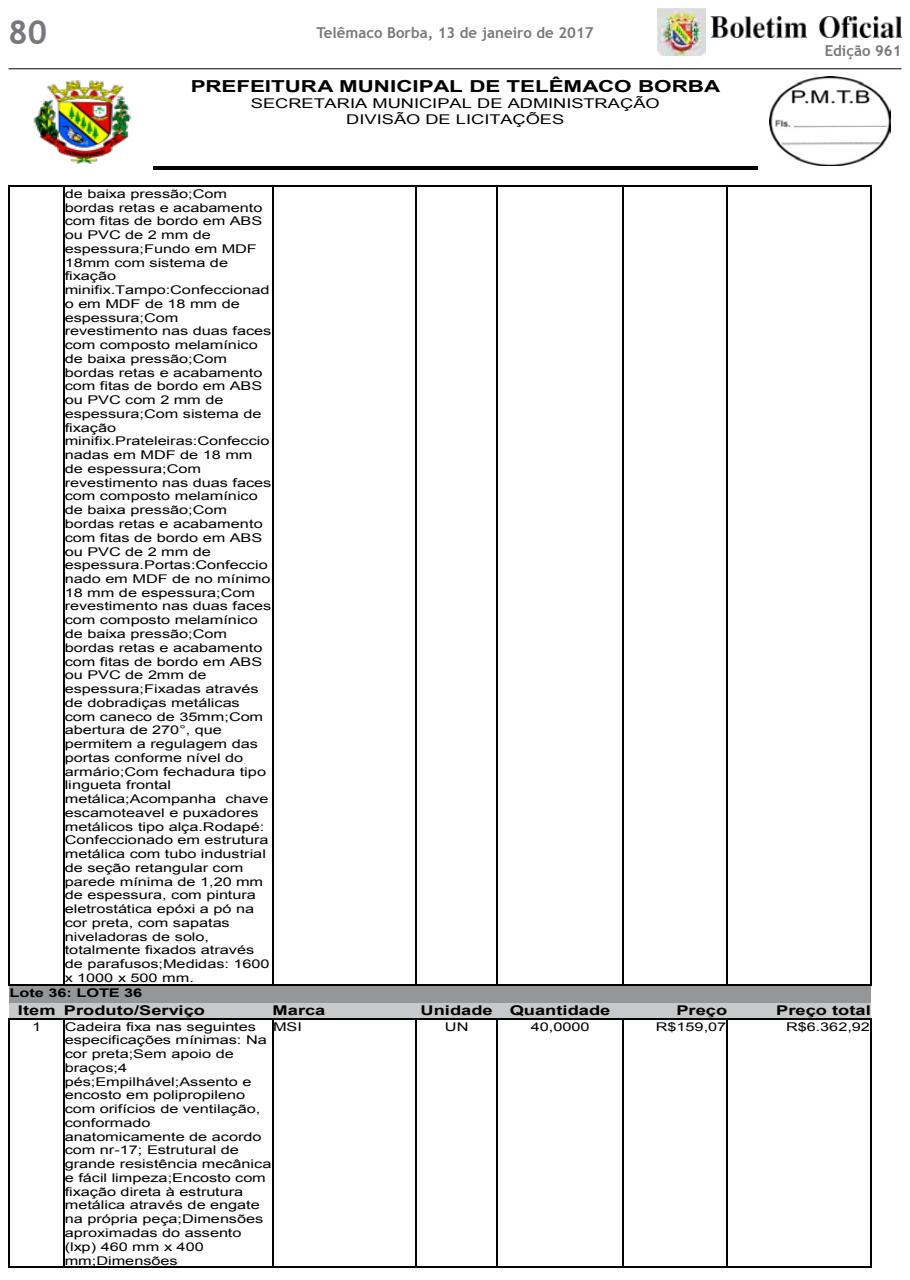
<style>
.page{position:relative;width:910px;height:1280px;background:#fff}
.page>*{position:absolute;margin:0;border:0;box-sizing:border-box;transform-origin:0 0}
.t1{font:700 33px "Trebuchet MS";color:#77787b}
.t2{font:700 16.5px "Arial";letter-spacing:-.005em;color:#000;scale:1.36 1}
.t3{font:700 15px "Trebuchet MS";color:#77787b}
.t4{font:700 13.5px "Arial";color:#000;scale:1.36 1}
.t5{font:13.5px/15.6px "Arial";color:#000;text-align:center;scale:1.36 1}
.t6{font:12px/13.8px "Arial";letter-spacing:-.005em;color:#000;scale:1.36 1}
.t7{font:700 12px "Arial";color:#000;scale:1.36 1}
</style>
<div class="page">
<img style="left:657px;top:9px;width:48px;height:47px">
<img style="left:710px;top:17px;width:191px;height:21px">
<hr style="left:9px;top:68px;width:892px;height:1px;background:#000">
<hr style="left:153px;top:166px;width:604px;height:4px;background:#000">
<img style="left:33px;top:80px;width:99px;height:84px">
<img style="left:770px;top:77px;width:120px;height:88px">
<hr style="left:10px;top:186px;width:53px;height:1px;background:#000">
<hr style="left:65px;top:186px;width:207px;height:1px;background:#000">
<hr style="left:273px;top:186px;width:142px;height:1px;background:#000">
<hr style="left:417px;top:186px;width:79px;height:1px;background:#000">
<hr style="left:498px;top:186px;width:124px;height:1px;background:#000">
<hr style="left:624px;top:186px;width:102px;height:1px;background:#000">
<hr style="left:727px;top:186px;width:143px;height:1px;background:#000">
<hr style="left:9px;top:187px;width:1px;height:798px;background:#000">
<hr style="left:63px;top:187px;width:2px;height:798px;background:#000">
<hr style="left:272px;top:187px;width:1px;height:798px;background:#000">
<hr style="left:415px;top:187px;width:2px;height:798px;background:#000">
<hr style="left:496px;top:187px;width:2px;height:798px;background:#000">
<hr style="left:622px;top:187px;width:2px;height:798px;background:#000">
<hr style="left:726px;top:187px;width:1px;height:798px;background:#000">
<hr style="left:870px;top:187px;width:1px;height:798px;background:#000">
<hr style="left:9px;top:1000px;width:862px;height:3px;background:#949698">
<div style="left:9px;top:986px;width:862px;height:14px;background:#949698"></div>
<hr style="left:12px;top:985px;width:51px;height:1px;background:#000">
<hr style="left:65px;top:985px;width:207px;height:1px;background:#000">
<hr style="left:273px;top:985px;width:142px;height:1px;background:#000">
<hr style="left:417px;top:985px;width:79px;height:1px;background:#000">
<hr style="left:498px;top:985px;width:124px;height:1px;background:#000">
<hr style="left:624px;top:985px;width:102px;height:1px;background:#000">
<hr style="left:727px;top:985px;width:143px;height:1px;background:#000">
<div style="left:9px;top:1003px;width:55px;height:15px;background:#c7c9cb"></div>
<div style="left:64px;top:1003px;width:208px;height:15px;background:#c7c9cb"></div>
<div style="left:272px;top:1003px;width:144px;height:15px;background:#c7c9cb"></div>
<div style="left:416px;top:1003px;width:81px;height:15px;background:#c7c9cb"></div>
<div style="left:497px;top:1003px;width:126px;height:15px;background:#c7c9cb"></div>
<div style="left:623px;top:1003px;width:104px;height:15px;background:#c7c9cb"></div>
<div style="left:727px;top:1003px;width:144px;height:15px;background:#c7c9cb"></div>
<hr style="left:12px;top:1018px;width:51px;height:1px;background:#000">
<hr style="left:66px;top:1018px;width:206px;height:1px;background:#000">
<hr style="left:275px;top:1018px;width:140px;height:1px;background:#000">
<hr style="left:418px;top:1018px;width:78px;height:1px;background:#000">
<hr style="left:499px;top:1018px;width:123px;height:1px;background:#000">
<hr style="left:625px;top:1018px;width:101px;height:1px;background:#000">
<hr style="left:729px;top:1018px;width:141px;height:1px;background:#000">
<hr style="left:9px;top:1019px;width:1px;height:247px;background:#000">
<hr style="left:10px;top:1266px;width:53px;height:1px;background:#000">
<hr style="left:63px;top:1019px;width:2px;height:247px;background:#000">
<hr style="left:65px;top:1266px;width:207px;height:1px;background:#000">
<hr style="left:272px;top:1019px;width:1px;height:247px;background:#000">
<hr style="left:273px;top:1266px;width:142px;height:1px;background:#000">
<hr style="left:415px;top:1019px;width:2px;height:247px;background:#000">
<hr style="left:417px;top:1266px;width:79px;height:1px;background:#000">
<hr style="left:496px;top:1019px;width:2px;height:247px;background:#000">
<hr style="left:498px;top:1266px;width:124px;height:1px;background:#000">
<hr style="left:622px;top:1019px;width:2px;height:247px;background:#000">
<hr style="left:624px;top:1266px;width:102px;height:1px;background:#000">
<hr style="left:726px;top:1019px;width:1px;height:247px;background:#000">
<hr style="left:727px;top:1266px;width:143px;height:1px;background:#000">
<hr style="left:870px;top:1019px;width:1px;height:247px;background:#000">
<h1 class="t1" style="left:9px;top:12px;width:40px">80</h1>
<p class="t3" style="left:316px;top:23px;width:279px">Telêmaco Borba, 13 de janeiro de 2017</p>
<h2 class="t2" style="left:191px;top:75px;width:391px">PREFEITURA MUNICIPAL DE TELÊMACO BORBA</h2>
<p class="t5" style="left:251px;top:96px;width:302px">SECRETARIA MUNICIPAL DE ADMINISTRAÇÃO<br>DIVISÃO DE LICITAÇÕES</p>
<p class="t3" style="left:825px;top:41px;width:78px">Edição 961</p>
<p class="t6" style="left:65px;top:187px;width:154px">de baixa pressão;Com bordas retas e acabamento com fitas de bordo em ABS ou PVC de 2 mm de espessura;Fundo em MDF<br>18mm com sistema de fixação minifix.Tampo:Confeccionad o em MDF de 18 mm de espessura;Com revestimento nas duas faces com composto melamínico de baixa pressão;Com bordas retas e acabamento com fitas de bordo em ABS ou PVC com 2 mm de espessura;Com sistema de fixação minifix.Prateleiras:Confeccio nadas em MDF de 18 mm de espessura;Com revestimento nas duas faces com composto melamínico de baixa pressão;Com bordas retas e acabamento com fitas de bordo em ABS ou PVC de 2 mm de espessura.Portas:Confeccio nado em MDF de no mínimo<br>18 mm de espessura;Com revestimento nas duas faces com composto melamínico de baixa pressão;Com bordas retas e acabamento com fitas de bordo em ABS ou PVC de 2mm de espessura;Fixadas através de dobradiças metálicas com caneco de 35mm;Com abertura de 270°, que permitem a regulagem das portas conforme nível do armário;Com fechadura tipo lingueta frontal metálica;Acompanha chave escamoteavel e puxadores metálicos tipo alça.Rodapé:<br>Confeccionado em estrutura metálica com tubo industrial de seção retangular com parede mínima de 1,20 mm de espessura, com pintura eletrostática epóxi a pó na cor preta, com sapatas niveladoras de solo, totalmente fixados através de parafusos;Medidas: 1600 x 1000 x 500 mm.</p>
<p class="t7" style="left:9px;top:984px;width:99px">Lote 36: LOTE 36</p>
<p class="t4" style="left:18px;top:1001px;width:139px">Item Produto/Serviço</p>
<p class="t4" style="left:272px;top:1001px;width:40px">Marca</p>
<p class="t4" style="left:421px;top:1001px;width:55px">Unidade</p>
<p class="t4" style="left:510px;top:1001px;width:75px">Quantidade</p>
<p class="t4" style="left:676px;top:1001px;width:39px">Preço</p>
<p class="t4" style="left:776px;top:1001px;width:71px">Preço total</p>
<p class="t6" style="left:32px;top:1019px;width:8px">1</p>
<p class="t6" style="left:65px;top:1019px;width:154px">Cadeira fixa nas seguintes especificações mínimas: Na cor preta;Sem apoio de braços;4 pés;Empilhável;Assento e encosto em polipropileno com orifícios de ventilação, conformado anatomicamente de acordo com nr-17; Estrutural de grande resistência mecânica e fácil limpeza;Encosto com fixação direta à estrutura metálica através de engate na própria peça;Dimensões aproximadas do assento (lxp) 460 mm x 400 mm;Dimensões</p>
<p class="t6" style="left:273px;top:1019px;width:23px">MSI</p>
<p class="t6" style="left:445px;top:1019px;width:19px">UN</p>
<p class="t6" style="left:531px;top:1019px;width:45px">40,0000</p>
<p class="t6" style="left:656px;top:1019px;width:53px">R$159,07</p>
<p class="t6" style="left:786px;top:1019px;width:63px">R$6.362,92</p>
</div>
